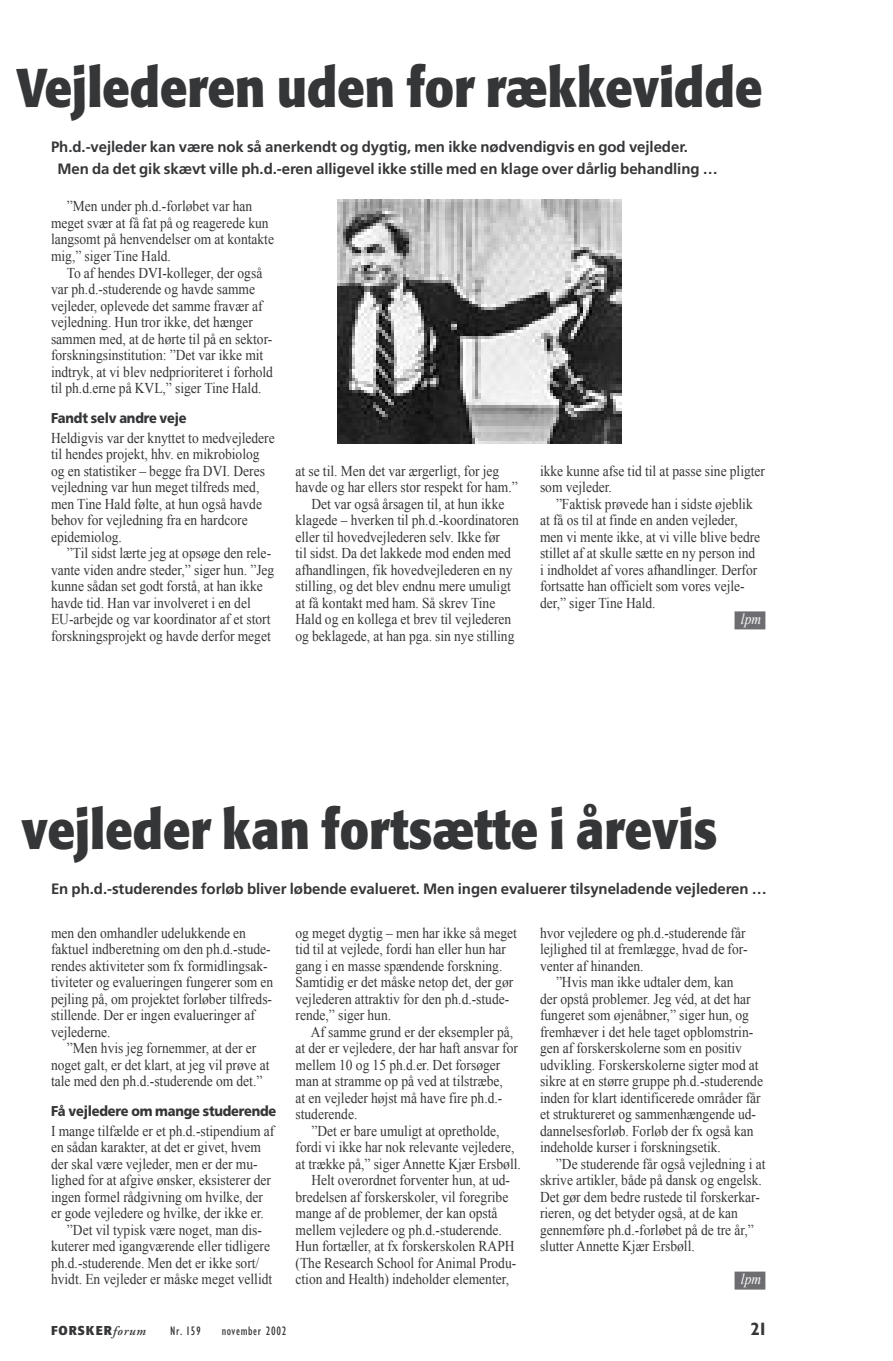
<style>
.page{position:relative;width:893px;height:1361px;background:#fff}
.page>*{position:absolute;margin:0;border:0;box-sizing:border-box;transform-origin:0 0}
.t1{font:700 54px "Formata";color:#353638;scale:.9 1}
.t2{font:700 condensed 18px "Gill Sans";color:#353638}
.t3{font:15px/16.5px "Times New Roman";color:#353638;scale:.9 1}
.t4{font:700 15px/22.5px "Frutiger";letter-spacing:-.005em;color:#353638}
.t5{font:italic 15px "Times New Roman";color:#fff;scale:.9 1}
.t6{font:900 14.25px "Frutiger";letter-spacing:-.015em;color:#353638;scale:.9 1}
.t7{font:condensed 12.75px "Gill Sans";letter-spacing:.05em;color:#353638}
.t8{font:700 12.75px "Formata";letter-spacing:.07em;color:#353638}
.s1{font-family:"Adobe Garamond";font-weight:600;font-style:italic}
</style>
<div class="page">
<div style="left:734px;top:611px;width:31px;height:18px;background:#6e6d71"></div>
<div style="left:734px;top:1271px;width:31px;height:18px;background:#6e6d71"></div>
<img style="left:337px;top:199px;width:285px;height:245px">
<h1 class="t1" style="left:16px;top:54px;width:830px">Vejlederen uden for rækkevidde</h1>
<p class="t4" style="left:58px;top:135px;width:662px;text-indent:-7px">Ph.d.-vejleder kan være nok så anerkendt og dygtig, men ikke nødvendigvis en god vejleder.<br>Men da det gik skævt ville ph.d.-eren alligevel ikke stille med en klage over dårlig behandling …</p>
<p class="t3" style="left:51px;top:198px;width:249px;text-indent:16px">”Men under ph.d.-forløbet var han meget svær at få fat på og reagerede kun langsomt på henvendelser om at kontakte mig,” siger Tine Hald.</p>
<p class="t3" style="left:51px;top:264px;width:248px;text-indent:16px">To af hendes DVI-kolleger, der også var ph.d.-studerende og havde samme vejleder, oplevede det samme fravær af vejledning. Hun tror ikke, det hænger sammen med, at de hørte til på en sektor&shy;forskningsinstitution: ”Det var ikke mit indtryk, at vi blev nedprioriteret i forhold til ph.d.erne på KVL,” siger Tine Hald.</p>
<p class="t6" style="left:51px;top:409px;width:152px">Fandt selv andre veje</p>
<p class="t3" style="left:51px;top:429px;width:250px">Heldigvis var der knyttet to medvejledere til hendes projekt, hhv. en mikrobiolog og en statistiker – begge fra DVI. Deres vejledning var hun meget tilfreds med, men Tine Hald følte, at hun også havde behov for vejledning fra en hardcore epidemiolog.</p>
<p class="t3" style="left:51px;top:544px;width:250px;text-indent:16px">”Til sidst lærte jeg at opsøge den rele&shy;vante viden andre steder,” siger hun. ”Jeg kunne sådan set godt forstå, at han ikke havde tid. Han var involveret i en del EU-arbejde og var koordinator af et stort forskningsprojekt og havde derfor meget</p>
<p class="t3" style="left:296px;top:462px;width:228px">at se til. Men det var ærgerligt, for jeg</p>
<p class="t3" style="left:296px;top:478px;width:248px">havde og har ellers stor respekt for ham.”</p>
<p class="t3" style="left:311px;top:495px;width:216px">Det var også årsagen til, at hun ikke</p>
<p class="t3" style="left:296px;top:511px;width:250px">klagede – hverken til ph.d.-koordinatoren</p>
<p class="t3" style="left:296px;top:528px;width:229px">eller til hovedvejlederen selv. Ikke før</p>
<p class="t3" style="left:296px;top:544px;width:241px">til sidst. Da det lakkede mod enden med</p>
<p class="t3" style="left:296px;top:561px;width:243px">afhandlingen, fik hovedvejlederen en ny</p>
<p class="t3" style="left:296px;top:577px;width:241px">stilling, og det blev endnu mere umuligt</p>
<p class="t3" style="left:296px;top:594px;width:223px">at få kontakt med ham. Så skrev Tine</p>
<p class="t3" style="left:296px;top:610px;width:241px">Hald og en kollega et brev til vejlederen</p>
<p class="t3" style="left:296px;top:627px;width:245px">og beklagede, at han pga. sin nye stilling</p>
<p class="t3" style="left:540px;top:462px;width:252px">ikke kunne afse tid til at passe sine pligter som vejleder.</p>
<p class="t3" style="left:540px;top:495px;width:246px;text-indent:16px">”Faktisk prøvede han i sidste øjeblik at få os til at finde en anden vejleder, men vi mente ikke, at vi ville blive bedre stillet af at skulle sætte en ny person ind i indholdet af vores afhandlinger. Derfor fortsatte han officielt som vores vejle&shy;der,” siger Tine Hald.</p>
<p class="t5" style="left:741px;top:610px;width:24px">lpm</p>
<h1 class="t1" style="left:21px;top:796px;width:775px">vejleder kan fortsætte i årevis</h1>
<p class="t4" style="left:51px;top:878px;width:717px">En ph.d.-studerendes forløb bliver løbende evalueret. Men ingen evaluerer tilsyneladende vejlederen …</p>
<p class="t3" style="left:51px;top:924px;width:248px">men den omhandler udelukkende en faktuel indberetning om den ph.d.-stude&shy;rendes aktiviteter som fx formidlingsak&shy;tiviteter og evalueringen fungerer som en pejling på, om projektet forløber tilfreds&shy;stillende. Der er ingen evalueringer af vejlederne.</p>
<p class="t3" style="left:51px;top:1039px;width:244px;text-align:center">”Men hvis jeg fornemmer, at der er noget galt, er det klart, at jeg vil prøve at tale med den ph.d.-studerende om det.”</p>
<p class="t6" style="left:51px;top:1102px;width:252px">Få vejledere om mange studerende</p>
<p class="t3" style="left:51px;top:1122px;width:249px">I mange tilfælde er et ph.d.-stipendium af</p>
<p class="t3" style="left:51px;top:1138px;width:235px">en sådan karakter, at det er givet, hvem</p>
<p class="t3" style="left:51px;top:1155px;width:231px">der skal være vejleder, men er der mu-</p>
<p class="t3" style="left:51px;top:1171px;width:246px">lighed for at afgive ønsker, eksisterer der</p>
<p class="t3" style="left:51px;top:1188px;width:237px">ingen formel rådgivning om hvilke, der</p>
<p class="t3" style="left:51px;top:1204px;width:238px">er gode vejledere og hvilke, der ikke er.</p>
<p class="t3" style="left:67px;top:1221px;width:218px">”Det vil typisk være noget, man dis-</p>
<p class="t3" style="left:51px;top:1237px;width:245px">kuterer med igangværende eller tidligere</p>
<p class="t3" style="left:51px;top:1254px;width:233px">ph.d.-studerende. Men det er ikke sort/</p>
<p class="t3" style="left:51px;top:1270px;width:247px">hvidt. En vejleder er måske meget vellidt</p>
<p class="t3" style="left:296px;top:924px;width:247px">og meget dygtig – men har ikke så meget tid til at vejlede, fordi han eller hun har gang i en masse spændende forskning.<br>Samtidig er det måske netop det, der gør vejlederen attraktiv for den ph.d.-stude&shy;rende,” siger hun.</p>
<p class="t3" style="left:296px;top:1023px;width:249px;text-indent:15px">Af samme grund er der eksempler på, at der er vejledere, der har haft ansvar for mellem 10 og 15 ph.d.er. Det forsøger man at stramme op på ved at tilstræbe,<br>at en vejleder højst må have fire ph.d.- studerende.</p>
<p class="t3" style="left:311px;top:1122px;width:210px">”Det er bare umuligt at opretholde,</p>
<p class="t3" style="left:296px;top:1138px;width:245px">fordi vi ikke har nok relevante vejledere,</p>
<p class="t3" style="left:296px;top:1155px;width:252px">at trække på,” siger Annette Kjær Ersbøll.</p>
<p class="t3" style="left:311px;top:1171px;width:222px">Helt overordnet forventer hun, at ud-</p>
<p class="t3" style="left:296px;top:1188px;width:238px">bredelsen af forskerskoler, vil foregribe</p>
<p class="t3" style="left:296px;top:1204px;width:226px">mange af de problemer, der kan opstå</p>
<p class="t3" style="left:296px;top:1221px;width:231px">mellem vejledere og ph.d.-studerende.</p>
<p class="t3" style="left:296px;top:1237px;width:245px">Hun fortæller, at fx forskerskolen RAPH</p>
<p class="t3" style="left:296px;top:1254px;width:247px">(The Research School for Animal Produ-</p>
<p class="t3" style="left:296px;top:1270px;width:239px">ction and Health) indeholder elementer,</p>
<p class="t3" style="left:540px;top:924px;width:232px">hvor vejledere og ph.d.-studerende får lejlighed til at fremlægge, hvad de for&shy;venter af hinanden.</p>
<p class="t3" style="left:540px;top:973px;width:249px;text-indent:16px">”Hvis man ikke udtaler dem, kan<br>der opstå problemer. Jeg véd, at det har fungeret som øjenåbner,” siger hun, og fremhæver i det hele taget opblomstrin&shy;gen af forskerskolerne som en positiv udvikling. Forskerskolerne sigter mod at sikre at en større gruppe ph.d.-studerende inden for klart identificerede områder får et struktureret og sammenhængende ud&shy;dannelsesforløb. Forløb der fx også kan indeholde kurser i forskningsetik.</p>
<p class="t3" style="left:540px;top:1155px;width:252px;text-indent:16px">”De studerende får også vejledning i at skrive artikler, både på dansk og engelsk.<br>Det gør dem bedre rustede til forskerkar&shy;rieren, og det betyder også, at de kan gennemføre ph.d.-forløbet på de tre år,” slutter Annette Kjær Ersbøll.</p>
<p class="t5" style="left:741px;top:1270px;width:24px">lpm</p>
<p class="t8" style="left:51px;top:1322px;width:96px">FORSKER<span class="s1">forum</span></p>
<p class="t7" style="left:170px;top:1324px;width:32px">Nr. 159</p>
<p class="t7" style="left:222px;top:1324px;width:66px">november 2002</p>
<p class="t2" style="left:751px;top:1318px;width:18px">21</p>
</div>
